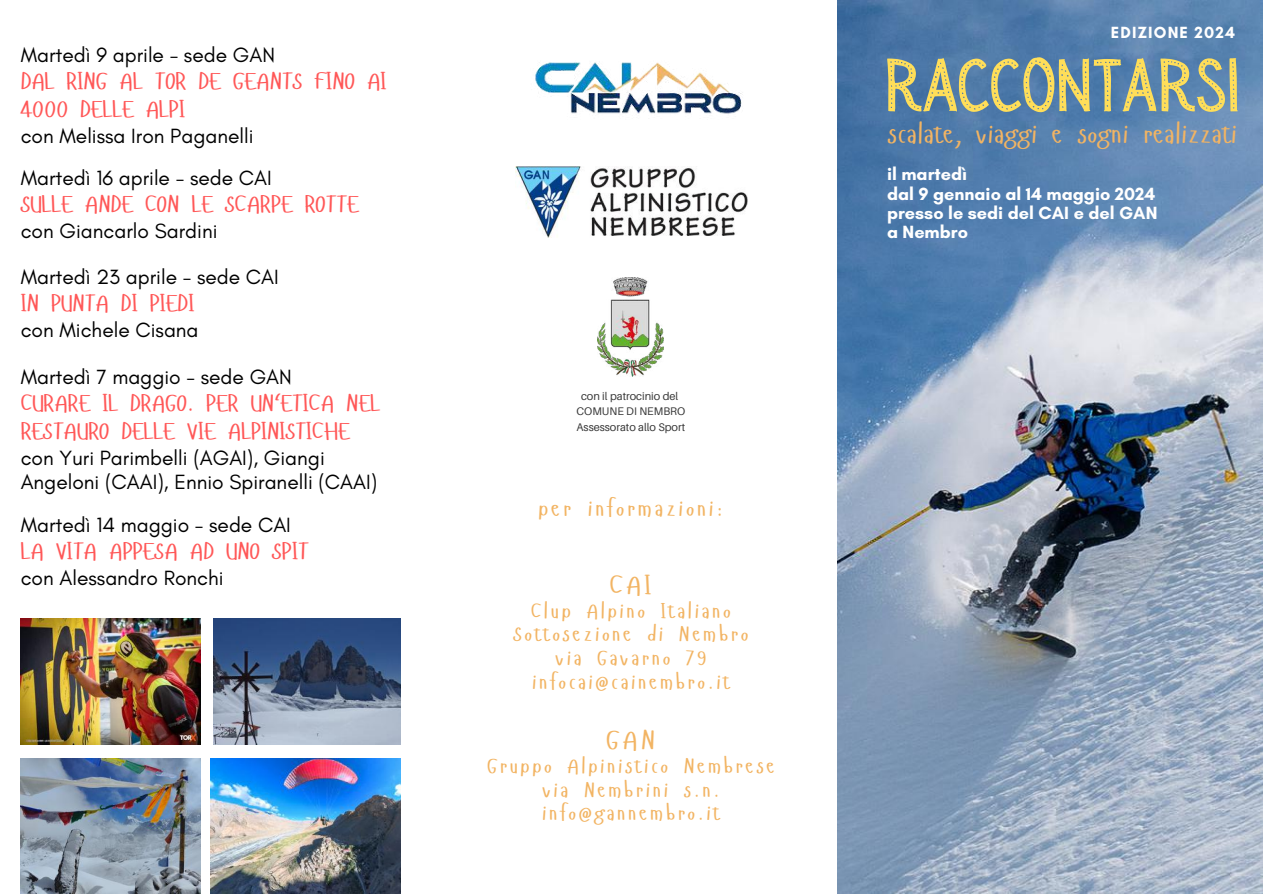
<style>
.page{position:relative;width:1263px;height:894px;background:#fff}
.page>*{position:absolute;margin:0;border:0;box-sizing:border-box;transform-origin:0 0}
.t1{font:75px "Sensa Wild Dot Fill";letter-spacing:-.02em;color:#ffde59}
.t2{font:27px "Hangyaboly";letter-spacing:.02em;color:#f2b463}
.t3{font:24px/28px "Hangyaboly";color:#ff5757}
.t4{font:22.65px "Hangyaboly";letter-spacing:.12em;color:#f2b463}
.t5{font:21px/42.8px "Glacial Indifference";color:#000}
.t6{font:21px/23.5px "Hangyaboly";letter-spacing:.12em;color:#f2b463;text-align:center}
.t7{font:700 18px/19px "Glacial Indifference";color:#fff}
.t8{font:700 16.5px "Glacial Indifference";letter-spacing:.07em;color:#fff}
.t9{font:11.1px/15.6px "Aileron";color:#383838;text-align:center}
</style>
<div class="page">
<img style="left:535px;top:62px;width:207px;height:52px">
<img style="left:515px;top:166px;width:232px;height:71px">
<img style="left:598px;top:277px;width:66px;height:99px">
<img style="left:838px;top:0;width:425px;height:893px">
<img style="left:21px;top:618px;width:180px;height:126px">
<img style="left:21px;top:758px;width:180px;height:135px">
<img style="left:211px;top:758px;width:190px;height:135px">
<img style="left:213px;top:618px;width:188px;height:126px">
<p class="t5" style="left:21px;top:33px;width:256px">Martedì 9 aprile - sede GAN</p>
<p class="t3" style="left:21px;top:66px;width:368px">DAL RING AL TOR DE GEANTS FINO AI<br>4000 DELLE ALPI</p>
<p class="t5" style="left:21px;top:114px;width:253px">con Melissa Iron Paganelli<br>Martedì 16 aprile - sede CAI</p>
<p class="t3" style="left:21px;top:189px;width:339px">SULLE ANDE CON LE SCARPE ROTTE</p>
<p class="t5" style="left:21px;top:208px;width:260px;line-height:46px">con Giancarlo Sardini<br>Martedì 23 aprile - sede CAI</p>
<p class="t3" style="left:21px;top:288px;width:175px">IN PUNTA DI PIEDI</p>
<p class="t5" style="left:21px;top:308px;width:179px">con Michele Cisana</p>
<p class="t5" style="left:21px;top:355px;width:273px">Martedì 7 maggio - sede GAN</p>
<p class="t3" style="left:21px;top:387px;width:361px">CURARE IL DRAGO. PER UN‘ETICA NEL<br>RESTAURO DELLE VIE ALPINISTICHE</p>
<p class="t5" style="left:21px;top:445px;width:358px;line-height:24.8px">con Yuri Parimbelli (AGAI), Giangi<br>Angeloni (CAAI), Ennio Spiranelli (CAAI)</p>
<p class="t5" style="left:21px;top:503px;width:272px">Martedì 14 maggio - sede CAI</p>
<p class="t3" style="left:21px;top:536px;width:289px">LA VITA APPESA AD UNO SPIT</p>
<p class="t5" style="left:21px;top:556px;width:205px">con Alessandro Ronchi</p>
<p class="t9" style="left:576px;top:387px;width:110px">con il patrocinio del<br>COMUNE DI NEMBRO<br>Assessorato allo Sport</p>
<p class="t4" style="left:539px;top:494px;width:186px">per informazioni:</p>
<p class="t2" style="left:610px;top:567px;width:43px">CAI</p>
<p class="t6" style="left:513px;top:598px;width:236px">Clup Alpino Italiano<br>Sottosezione di Nembro via Gavarno 79 infocai@cainembro.it</p>
<p class="t2" style="left:606px;top:722px;width:50px">GAN</p>
<p class="t6" style="left:487px;top:753px;width:289px">Gruppo Alpinistico Nembrese via Nembrini s.n. info@gannembro.it</p>
<p class="t8" style="left:1111px;top:23px;width:126px">EDIZIONE 2024</p>
<h1 class="t1" style="left:883px;top:44px;width:360px">RACCONTARSI</h1>
<p class="t2" style="left:887px;top:117px;width:351px">scalate, viaggi e sogni realizzati</p>
<p class="t7" style="left:887px;top:165px;width:272px">il martedì<br>dal 9 gennaio al 14 maggio 2024 presso le sedi del CAI e del GAN a Nembro</p>
</div>
